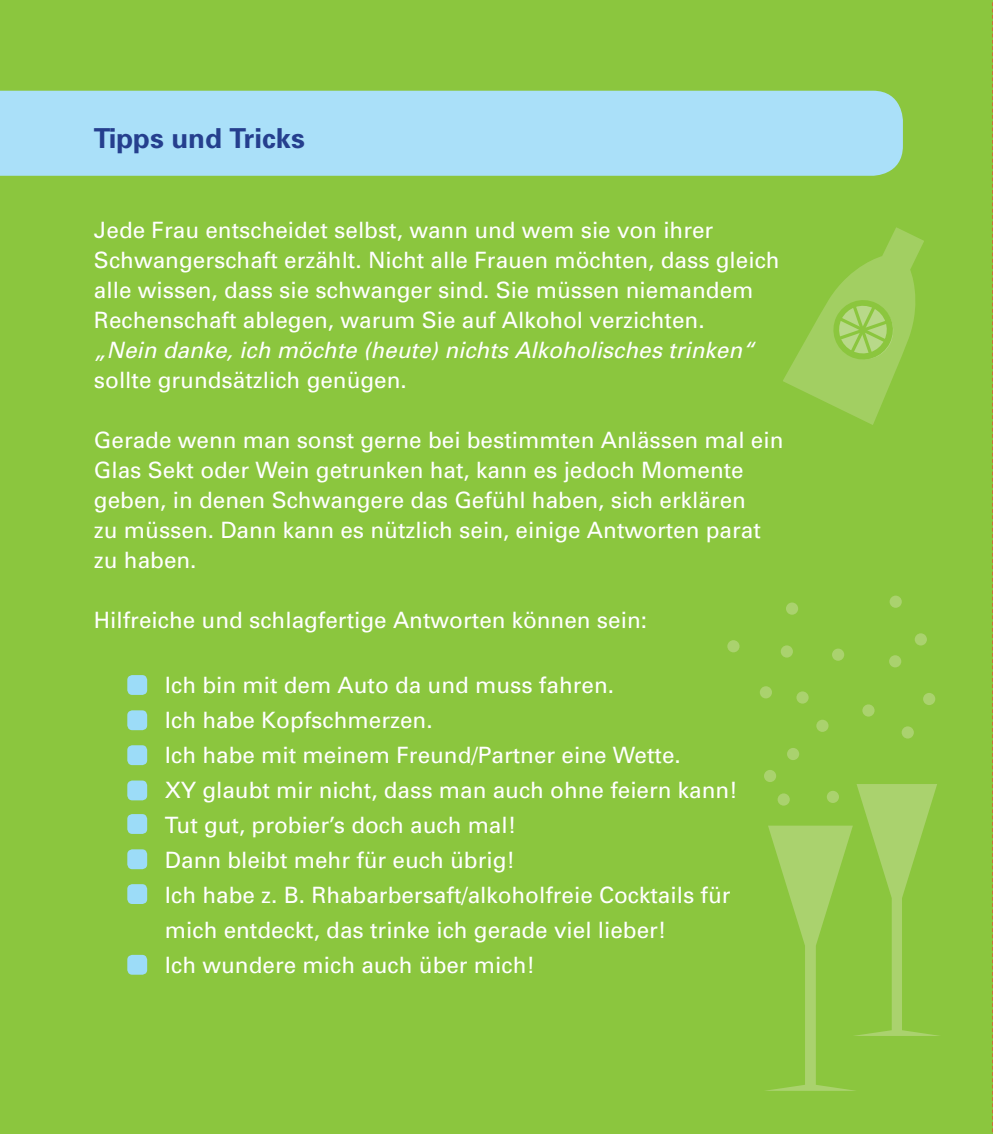
<style>
.page{position:relative;width:993px;height:1134px;background:#fff}
.page>*{position:absolute;margin:0;border:0;box-sizing:border-box;transform-origin:0 0}
.t1{font:700 27.5px "Univers";color:#253f8e}
.t2{font:22.5px/35px "Univers";color:#fff}
.t3{font:italic 22.5px "Univers";color:#fff}
</style>
<div class="page">
<div style="left:0;top:0;width:992px;height:1134px;background:#8bc63e"></div>
<div style="left:0;top:91px;width:902px;height:85px;background:#aae0f9"></div>
<svg style="left:765px;top:784px;width:175px;height:307px"></svg>
<div style="left:914px;top:633px;width:12px;height:12px;background:#aad26e;border-radius:50%"></div>
<div style="left:759px;top:686px;width:12px;height:12px;background:#aad26e;border-radius:50%"></div>
<div style="left:780px;top:645px;width:12px;height:13px;background:#aad26e;border-radius:50%"></div>
<div style="left:786px;top:748px;width:13px;height:12px;background:#aad26e;border-radius:50%"></div>
<div style="left:763px;top:770px;width:13px;height:12px;background:#aad26e;border-radius:50%"></div>
<div style="left:777px;top:793px;width:12px;height:13px;background:#aad26e;border-radius:50%"></div>
<div style="left:727px;top:640px;width:12px;height:12px;background:#aad26e;border-radius:50%"></div>
<div style="left:862px;top:704px;width:12px;height:13px;background:#aad26e;border-radius:50%"></div>
<div style="left:888px;top:655px;width:13px;height:12px;background:#aad26e;border-radius:50%"></div>
<div style="left:901px;top:726px;width:12px;height:12px;background:#aad26e;border-radius:50%"></div>
<div style="left:785px;top:602px;width:12px;height:13px;background:#aad26e;border-radius:50%"></div>
<div style="left:796px;top:691px;width:12px;height:13px;background:#aad26e;border-radius:50%"></div>
<div style="left:922px;top:693px;width:12px;height:12px;background:#aad26e;border-radius:50%"></div>
<div style="left:889px;top:596px;width:12px;height:12px;background:#aad26e;border-radius:50%"></div>
<div style="left:831px;top:649px;width:12px;height:12px;background:#aad26e;border-radius:50%"></div>
<div style="left:826px;top:791px;width:12px;height:12px;background:#aad26e;border-radius:50%"></div>
<div style="left:816px;top:720px;width:12px;height:12px;background:#aad26e;border-radius:50%"></div>
<svg style="left:783px;top:227px;width:141px;height:198px"></svg>
<div style="left:127px;top:710px;width:20px;height:20px;background:#9cdcf8;border-radius:5px"></div>
<div style="left:127px;top:780px;width:20px;height:20px;background:#9cdcf8;border-radius:5px"></div>
<div style="left:127px;top:849px;width:20px;height:20px;background:#9cdcf8;border-radius:5px"></div>
<div style="left:127px;top:955px;width:20px;height:20px;background:#9cdcf8;border-radius:5px"></div>
<div style="left:127px;top:675px;width:20px;height:20px;background:#9cdcf8;border-radius:5px"></div>
<div style="left:127px;top:745px;width:20px;height:20px;background:#9cdcf8;border-radius:5px"></div>
<div style="left:127px;top:814px;width:20px;height:20px;background:#9cdcf8;border-radius:5px"></div>
<div style="left:127px;top:884px;width:20px;height:20px;background:#9cdcf8;border-radius:5px"></div>
<svg style="left:992px;top:0;width:1px;height:1134px"></svg>
<p class="t1" style="left:94px;top:120px;width:212px">Tipps und Tricks</p>
<p class="t2" style="left:94px;top:214px;width:687px;line-height:30px">Jede Frau entscheidet selbst, wann und wem sie von ihrer Schwangerschaft erzählt. Nicht alle Frauen möchten, dass gleich alle wissen, dass sie schwanger sind. Sie müssen niemandem Rechenschaft ablegen, warum Sie auf Alkohol verzichten.</p>
<p class="t3" style="left:94px;top:336px;width:662px">„Nein danke, ich möchte (heute) nichts Alkoholisches trinken“</p>
<p class="t2" style="left:94px;top:362px;width:314px">sollte grundsätzlich genügen.</p>
<p class="t2" style="left:94px;top:424px;width:690px;line-height:30px">Gerade wenn man sonst gerne bei bestimmten Anlässen mal ein Glas Sekt oder Wein getrunken hat, kann es jedoch Momente geben, in denen Schwangere das Gefühl haben, sich erklären<br>zu müssen. Dann kann es nützlich sein, einige Antworten parat zu haben.</p>
<p class="t2" style="left:94px;top:602px;width:554px">Hilfreiche und schlagfertige Antworten können sein:</p>
<p class="t2" style="left:165px;top:667px;width:574px">Ich bin mit dem Auto da und muss fahren.<br>Ich habe Kopfschmerzen.<br>Ich habe mit meinem Freund/Partner eine Wette.<br>XY glaubt mir nicht, dass man auch ohne feiern kann!<br>Tut gut, probier’s doch auch mal!<br>Dann bleibt mehr für euch übrig!<br>Ich habe z. B. Rhabarbersaft/alkoholfreie Cocktails für mich entdeckt, das trinke ich gerade viel lieber!<br>Ich wundere mich auch über mich!</p>
</div>
